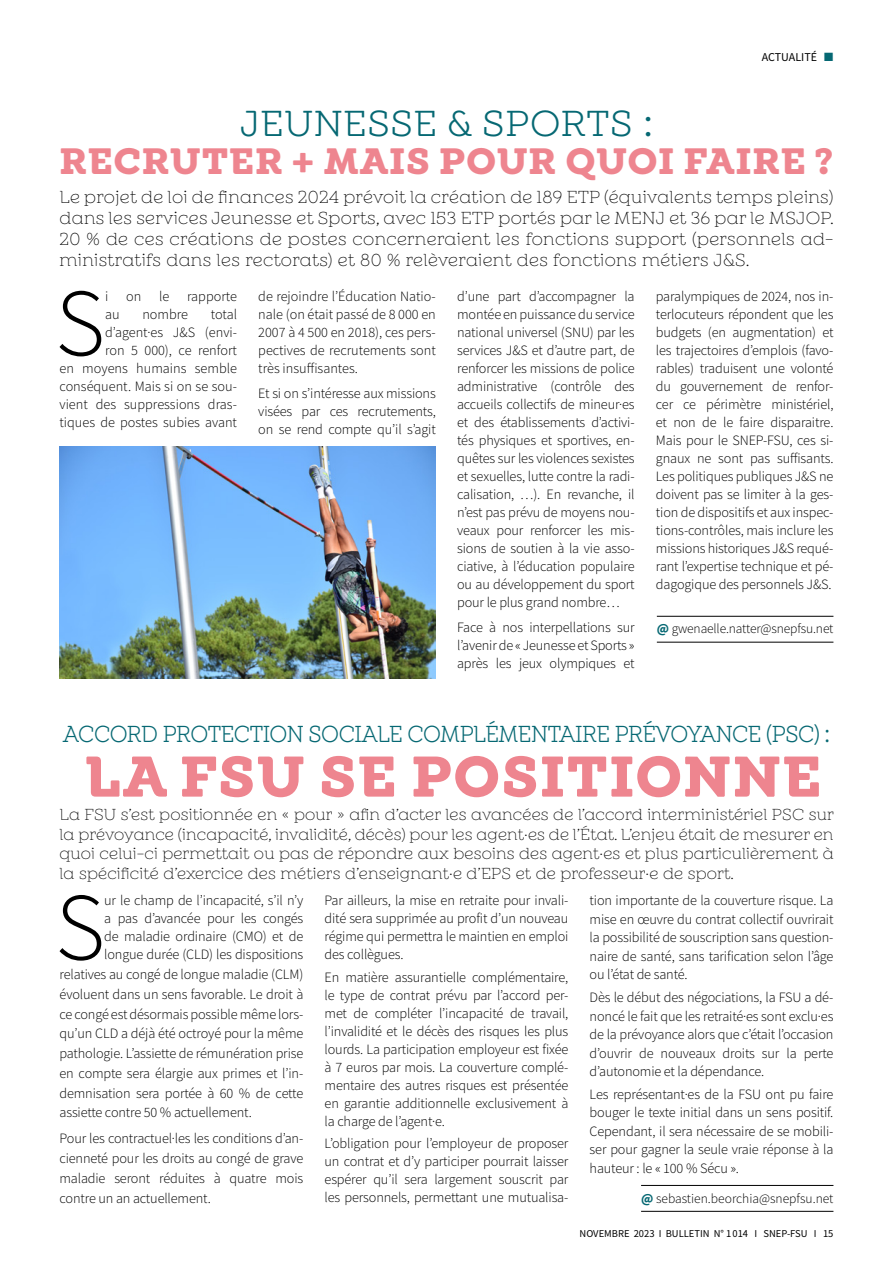
<style>
.page{position:relative;width:893px;height:1263px;background:#fff}
.page>*{position:absolute;margin:0;border:0;box-sizing:border-box;transform-origin:0 0}
.t1{font:300 96.15px "Source Sans Pro";color:#000}
.t2{font:700 58.5px "Winden Alt";letter-spacing:.02em;color:#ee858f}
.t3{font:700 37.5px "Winden Alt";letter-spacing:.02em;color:#ee858f}
.t4{font:37.5px "Winden Alt";letter-spacing:.02em;color:#066873}
.t5{font:24px "Winden Alt";letter-spacing:-.02em;color:#066873;scale:.92 1}
.t6{font:300 18px/21px "Winden Alt";letter-spacing:.02em;color:#000;text-align:justify}
.t7{font:300 16.5px/19.5px "Winden Alt";letter-spacing:.01em;color:#000;text-align:justify}
.t8{font:300 14.25px/18px "Source Sans Pro";letter-spacing:-.01em;color:#000;text-align:justify}
.t9{font:300 13.5px "Source Sans Pro";letter-spacing:-.01em;color:#000}
.t10{font:12px "Source Sans Pro";color:#000}
.t11{font:10.5px "Source Sans Pro";color:#000}
.s1{color:#066873}
.s2{font-weight:700;color:#066873}
</style>
<div class="page">
<hr style="left:657px;top:616px;width:176px;height:1px;background:#000">
<hr style="left:657px;top:642px;width:176px;height:1px;background:#000">
<hr style="left:641px;top:1185px;width:192px;height:1px;background:#000">
<hr style="left:641px;top:1211px;width:192px;height:1px;background:#000">
<img style="left:60px;top:447px;width:376px;height:231px">
<p class="t10" style="left:762px;top:50px;width:73px">ACTUALITÉ <span class="s1">■</span></p>
<h3 class="t4" style="left:240px;top:102px;width:414px">JEUNESSE &amp; SPORTS :</h3>
<h3 class="t3" style="left:60px;top:136px;width:775px">RECRUTER + MAIS POUR QUOI FAIRE ?</h3>
<p class="t6" style="left:60px;top:187px;width:776px">Le projet de loi de finances 2024 prévoit la création de 189 ETP (équivalents temps pleins) dans les services Jeunesse et Sports, avec 153 ETP portés par le MENJ et 36 par le MSJOP.<br>20 % de ces créations de postes concerneraient les fonctions support (personnels ad&shy;ministratifs dans les rectorats) et 80 % relèveraient des fonctions métiers J&amp;S.</p>
<h1 class="t1" style="left:55px;top:264px;width:52px">S</h1>
<p class="t8" style="left:105px;top:288px;width:133px">i on le rapporte au</p>
<p class="t8" style="left:258px;top:288px;width:179px">de rejoindre l’Éducation Natio&shy;nale (on était passé de 8 000 en 2007 à 4 500 en 2018), ces pers&shy;pectives de recrutements sont très insuffisantes.</p>
<p class="t8" style="left:258px;top:384px;width:179px">Et si on s’intéresse aux missions visées par ces recrutements, on se rend compte qu’il s’agit</p>
<p class="t8" style="left:457px;top:288px;width:179px">d’une part d’accompagner la montée en puissance du service national universel (SNU) par les services J&amp;S et d’autre part, de renforcer les missions de police administrative (contrôle des accueils collectifs de mineur·es et des établissements d’activi&shy;tés physiques et sportives, en&shy;quêtes sur les violences sexistes et sexuelles, lutte contre la radi&shy;calisation, …). En revanche, il n’est pas prévu de moyens nou&shy;veaux pour renforcer les mis&shy;sions de soutien à la vie asso&shy;ciative, à l’éducation populaire ou au développement du sport pour le plus grand nombre…</p>
<p class="t8" style="left:457px;top:618px;width:179px">Face à nos interpellations sur l’avenir de « Jeunesse et Sports » après les jeux olympiques et</p>
<p class="t8" style="left:656px;top:288px;width:179px">paralympiques de 2024, nos in&shy;terlocuteurs répondent que les budgets (en augmentation) et les trajectoires d’emplois (favo&shy;rables) traduisent une volonté du gouvernement de renfor&shy;cer ce périmètre ministériel, et non de le faire disparaitre.<br>Mais pour le SNEP-FSU, ces si&shy;gnaux ne sont pas suffisants.<br>Les politiques publiques J&amp;S ne doivent pas se limiter à la ges&shy;tion de dispositifs et aux inspec&shy;tions-contrôles, mais inclure les missions historiques J&amp;S requé&shy;rant l’expertise technique et pé&shy;dagogique des personnels J&amp;S.</p>
<p class="t9" style="left:657px;top:621px;width:178px"><span class="s2">@</span> gwenaelle.natter@snepfsu.net</p>
<p class="t8" style="left:60px;top:306px;width:179px;text-align:right">total<br>d’agent·es J&amp;S (envi-<br>ron 5 000), ce renfort<br>en moyens humains semble conséquent. Mais si on se sou&shy;vient des suppressions dras&shy;tiques de postes subies avant</p>
<p class="t8" style="left:142px;top:306px;width:47px">nombre</p>
<h3 class="t5" style="left:63px;top:720px;width:835px">ACCORD PROTECTION SOCIALE COMPLÉMENTAIRE PRÉVOYANCE (PSC) :</h3>
<h2 class="t2" style="left:85px;top:738px;width:738px">LA FSU SE POSITIONNE</h2>
<p class="t7" style="left:60px;top:805px;width:776px">La FSU s’est positionnée en « pour » afin d’acter les avancées de l’accord interministériel PSC sur la prévoyance (incapacité, invalidité, décès) pour les agent·es de l’État. L’enjeu était de mesurer en quoi celui-ci permettait ou pas de répondre aux besoins des agent·es et plus particulièrement à la spécificité d’exercice des métiers d’enseignant·e d’EPS et de professeur·e de sport.</p>
<h1 class="t1" style="left:55px;top:869px;width:52px">S</h1>
<p class="t8" style="left:104px;top:892px;width:201px">ur le champ de l’incapacité, s’il n’y a pas d’avancée pour les congés de maladie ordinaire (CMO) et de longue durée (CLD) les dispositions</p>
<p class="t8" style="left:60px;top:965px;width:245px;line-height:19.6px">relatives au congé de longue maladie (CLM) évoluent dans un sens favorable. Le droit à ce congé est désormais possible même lors&shy;qu’un CLD a déjà été octroyé pour la même pathologie. L’assiette de rémunération prise en compte sera élargie aux primes et l’in&shy;demnisation sera portée à 60 % de cette assiette contre 50 % actuellement.</p>
<p class="t8" style="left:60px;top:1129px;width:245px;line-height:19.6px">Pour les contractuel·les les conditions d’an&shy;cienneté pour les droits au congé de grave maladie seront réduites à quatre mois contre un an actuellement.</p>
<p class="t8" style="left:325px;top:892px;width:245px">Par ailleurs, la mise en retraite pour invali&shy;dité sera supprimée au profit d’un nouveau régime qui permettra le maintien en emploi des collègues.</p>
<p class="t8" style="left:325px;top:968px;width:245px">En matière assurantielle complémentaire, le type de contrat prévu par l’accord per&shy;met de compléter l’incapacité de travail, l’invalidité et le décès des risques les plus lourds. La participation employeur est fixée à 7 euros par mois. La couverture complé&shy;mentaire des autres risques est présentée en garantie additionnelle exclusivement à la charge de l’agent·e.</p>
<p class="t8" style="left:325px;top:1134px;width:245px">L’obligation pour l’employeur de proposer un contrat et d’y participer pourrait laisser espérer qu’il sera largement souscrit par les personnels, permettant une mutualisa-</p>
<p class="t8" style="left:590px;top:891px;width:245px;line-height:18.5px">tion importante de la couverture risque. La mise en œuvre du contrat collectif ouvrirait la possibilité de souscription sans question&shy;naire de santé, sans tarification selon l’âge ou l’état de santé.</p>
<p class="t8" style="left:590px;top:988px;width:245px;line-height:18.5px">Dès le début des négociations, la FSU a dé&shy;noncé le fait que les retraité·es sont exclu·es de la prévoyance alors que c’était l’occasion d’ouvrir de nouveaux droits sur la perte d’autonomie et la dépendance.</p>
<p class="t8" style="left:590px;top:1085px;width:245px;line-height:18.5px">Les représentant·es de la FSU ont pu faire bouger le texte initial dans un sens positif.<br>Cependant, il sera nécessaire de se mobili&shy;ser pour gagner la seule vraie réponse à la hauteur : le « 100 % Sécu ».</p>
<p class="t9" style="left:641px;top:1190px;width:194px"><span class="s2">@</span> sebastien.beorchia@snepfsu.net</p>
<p class="t11" style="left:580px;top:1227px;width:255px">NOVEMBRE 2023 I BULLETIN N° 1 014 I SNEP-FSU I 15</p>
</div>
